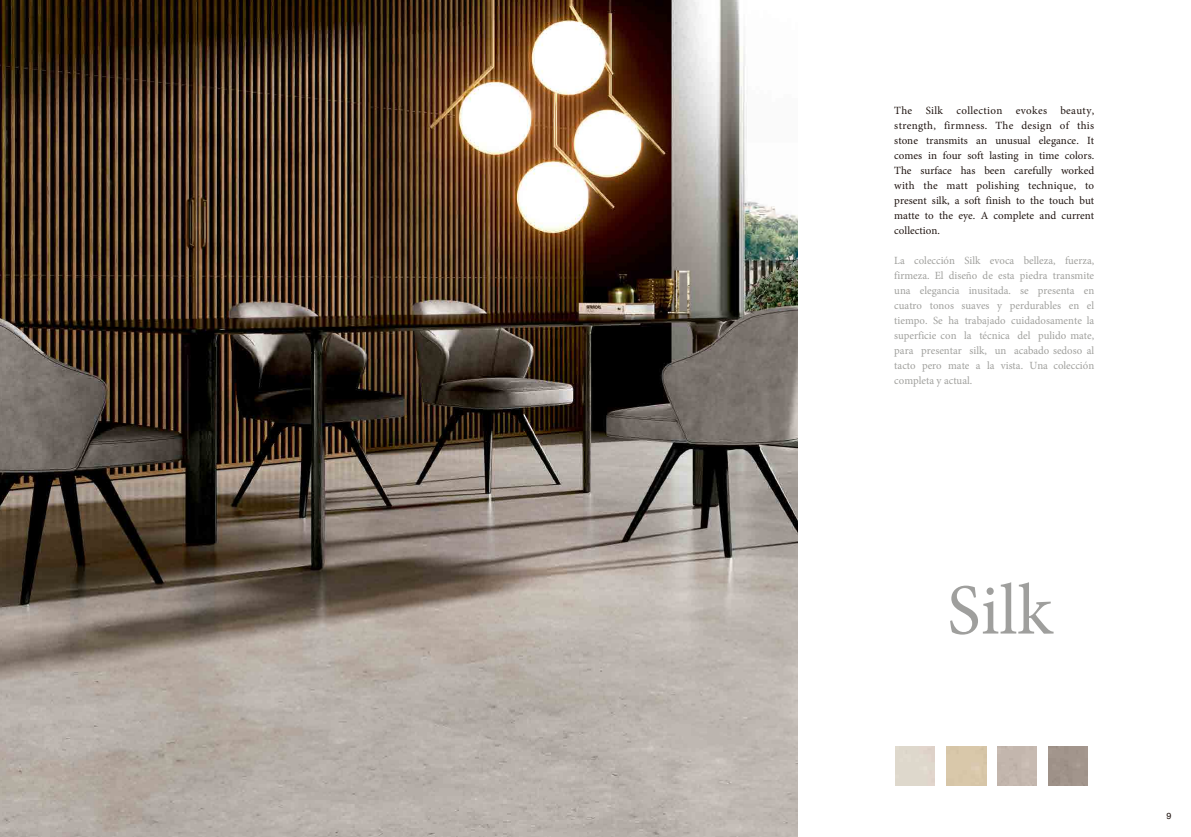
<style>
.page{position:relative;width:1191px;height:837px;background:#fff}
.page>*{position:absolute;margin:0;border:0;box-sizing:border-box;transform-origin:0 0}
.t1{font:72px "Minion Pro";color:#9f9f9d}
.t2{font:11px/15px "Minion Pro";color:#a0a09d;text-align:justify}
.t3{font:11px/15px "Minion Pro";color:#1f1410;text-align:justify}
.t4{font:9px "Neue Haas Unica W06";color:#1f1410}
</style>
<div class="page">
<img style="left:0;top:0;width:797px;height:836px">
<p class="t3" style="left:894px;top:103px;width:201px">The Silk collection evokes beauty, strength, firmness. The design of this stone transmits an unusual elegance. It comes in four soft lasting in time colors.<br>The surface has been carefully worked with the matt polishing technique, to present silk, a soft finish to the touch but matte to the eye. A complete and current collection.</p>
<p class="t2" style="left:894px;top:253px;width:201px">La colección Silk evoca belleza, fuerza, firmeza. El diseño de esta piedra transmite una elegancia inusitada. se presenta en cuatro tonos suaves y perdurables en el tiempo. Se ha trabajado cuidadosamente la superficie con la técnica del pulido mate, para presentar silk, un acabado sedoso al tacto pero mate a la vista. Una colección completa y actual.</p>
<h1 class="t1" style="left:947px;top:562px;width:107px">Silk</h1>
<p class="t4" style="left:1166px;top:808px;width:7px">9</p>
</div>
